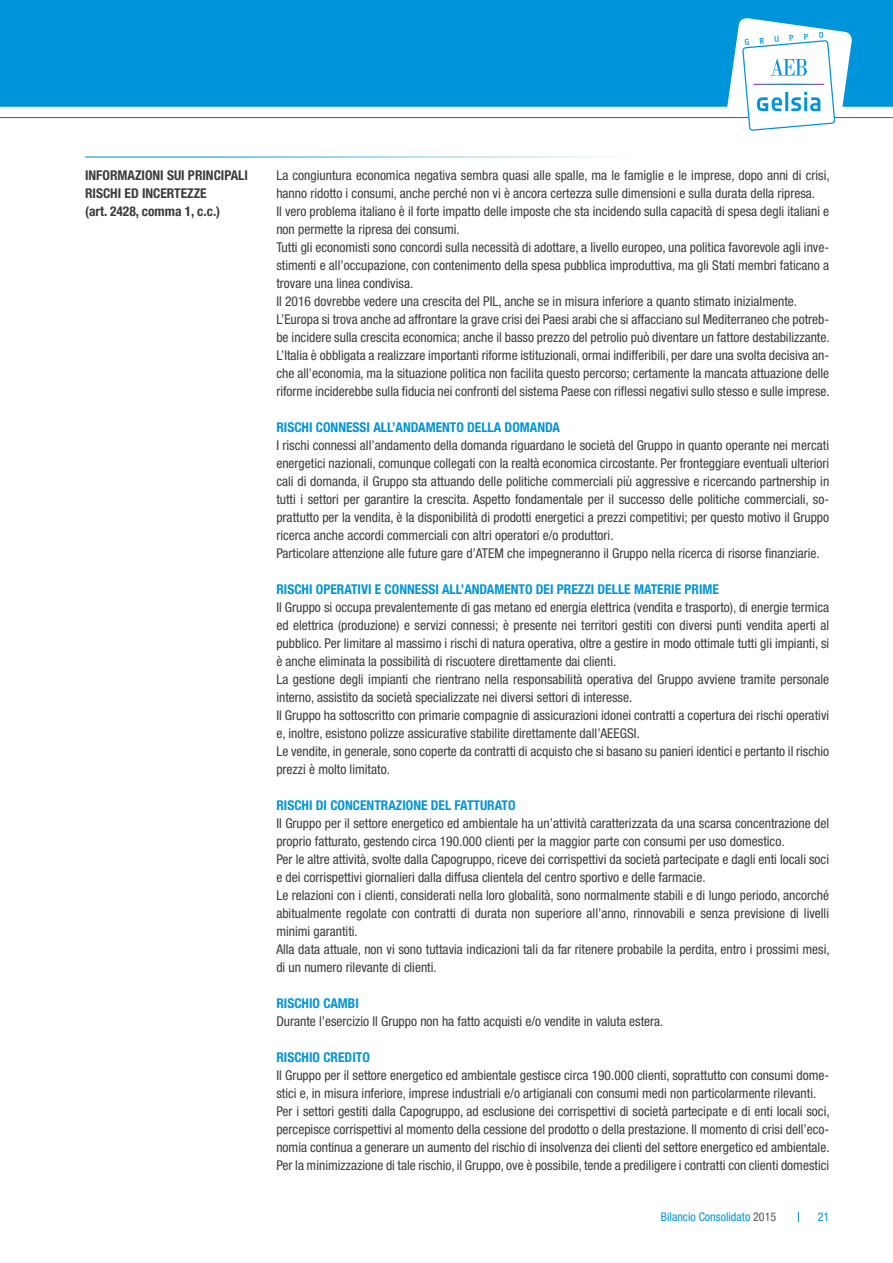
<style>
.page{position:relative;width:893px;height:1263px;background:#fff}
.page>*{position:absolute;margin:0;border:0;box-sizing:border-box;transform-origin:0 0}
.t1{font:condensed 13.5px/18px "Helvetica Neue LT Std";color:#3c3c3b}
.t2{font:700 condensed 13.5px "Helvetica Neue LT Std";color:#0095db}
.t3{font:700 condensed 13.5px/18px "Helvetica Neue LT Std";color:#3c3c3b}
.t4{font:condensed 12px "Helvetica Neue LT Std";color:#0095db}
.t5{font:8.4px "Notes Style Medium Tf";color:#0095db}
.s1{color:#575756}
</style>
<div class="page">
<div style="left:0;top:0;width:893px;height:107px;background:#0095db"></div>
<hr style="left:0;top:117px;width:893px;height:1px;background:#575756">
<svg style="left:742px;top:40px;width:93px;height:91px"></svg>
<hr style="left:85px;top:156px;width:553px;height:2px;background:#0095db">
<p class="t5" style="left:744px;top:37px;width:81px;rotate:-5deg">GRUPPO</p>
<p class="t3" style="left:85px;top:166px;width:164px">INFORMAZIONI SUI PRINCIPALI<br>RISCHI ED INCERTEZZE<br>(art. 2428, comma 1, c.c.)</p>
<p class="t1" style="left:276px;top:166px;width:555px">La congiuntura economica negativa sembra quasi alle spalle, ma le famiglie e le imprese, dopo anni di crisi, hanno ridotto i consumi, anche perché non vi è ancora certezza sulle dimensioni e sulla durata della ripresa.<br>Il vero problema italiano è il forte impatto delle imposte che sta incidendo sulla capacità di spesa degli italiani e non permette la ripresa dei consumi.<br>Tutti gli economisti sono concordi sulla necessità di adottare, a livello europeo, una politica favorevole agli inve&shy;stimenti e all’occupazione, con contenimento della spesa pubblica improduttiva, ma gli Stati membri faticano a trovare una linea condivisa.<br>Il 2016 dovrebbe vedere una crescita del PIL, anche se in misura inferiore a quanto stimato inizialmente.<br>L’Europa si trova anche ad affrontare la grave crisi dei Paesi arabi che si affacciano sul Mediterraneo che potreb&shy;be incidere sulla crescita economica; anche il basso prezzo del petrolio può diventare un fattore destabilizzante.<br>L’Italia è obbligata a realizzare importanti riforme istituzionali, ormai indifferibili, per dare una svolta decisiva an&shy;che all’economia, ma la situazione politica non facilita questo percorso; certamente la mancata attuazione delle riforme inciderebbe sulla fiducia nei confronti del sistema Paese con riflessi negativi sullo stesso e sulle imprese.</p>
<p class="t2" style="left:276px;top:419px;width:285px">RISCHI CONNESSI ALL’ANDAMENTO DELLA DOMANDA</p>
<p class="t1" style="left:276px;top:436px;width:554px">I rischi connessi all’andamento della domanda riguardano le società del Gruppo in quanto operante nei mercati energetici nazionali, comunque collegati con la realtà economica circostante. Per fronteggiare eventuali ulteriori cali di domanda, il Gruppo sta attuando delle politiche commerciali più aggressive e ricercando partnership in tutti i settori per garantire la crescita. Aspetto fondamentale per il successo delle politiche commerciali, so&shy;prattutto per la vendita, è la disponibilità di prodotti energetici a prezzi competitivi; per questo motivo il Gruppo ricerca anche accordi commerciali con altri operatori e/o produttori.<br>Particolare attenzione alle future gare d’ATEM che impegneranno il Gruppo nella ricerca di risorse finanziarie.</p>
<p class="t2" style="left:276px;top:581px;width:444px">RISCHI OPERATIVI E CONNESSI ALL’ANDAMENTO DEI PREZZI DELLE MATERIE PRIME</p>
<p class="t1" style="left:276px;top:598px;width:554px">Il Gruppo si occupa prevalentemente di gas metano ed energia elettrica (vendita e trasporto), di energie termica ed elettrica (produzione) e servizi connessi; è presente nei territori gestiti con diversi punti vendita aperti al pubblico. Per limitare al massimo i rischi di natura operativa, oltre a gestire in modo ottimale tutti gli impianti, si è anche eliminata la possibilità di riscuotere direttamente dai clienti.<br>La gestione degli impianti che rientrano nella responsabilità operativa del Gruppo avviene tramite personale interno, assistito da società specializzate nei diversi settori di interesse.<br>Il Gruppo ha sottoscritto con primarie compagnie di assicurazioni idonei contratti a copertura dei rischi operativi e, inoltre, esistono polizze assicurative stabilite direttamente dall’AEEGSI.<br>Le vendite, in generale, sono coperte da contratti di acquisto che si basano su panieri identici e pertanto il rischio prezzi è molto limitato.</p>
<p class="t2" style="left:276px;top:797px;width:241px">RISCHI DI CONCENTRAZIONE DEL FATTURATO</p>
<p class="t1" style="left:276px;top:814px;width:555px">Il Gruppo per il settore energetico ed ambientale ha un’attività caratterizzata da una scarsa concentrazione del proprio fatturato, gestendo circa 190.000 clienti per la maggior parte con consumi per uso domestico.<br>Per le altre attività, svolte dalla Capogruppo, riceve dei corrispettivi da società partecipate e dagli enti locali soci e dei corrispettivi giornalieri dalla diffusa clientela del centro sportivo e delle farmacie.<br>Le relazioni con i clienti, considerati nella loro globalità, sono normalmente stabili e di lungo periodo, ancorché abitualmente regolate con contratti di durata non superiore all’anno, rinnovabili e senza previsione di livelli minimi garantiti.<br>Alla data attuale, non vi sono tuttavia indicazioni tali da far ritenere probabile la perdita, entro i prossimi mesi, di un numero rilevante di clienti.</p>
<p class="t2" style="left:276px;top:995px;width:84px">RISCHIO CAMBI</p>
<p class="t1" style="left:276px;top:1012px;width:389px">Durante l’esercizio Il Gruppo non ha fatto acquisti e/o vendite in valuta estera.</p>
<p class="t2" style="left:276px;top:1049px;width:95px">RISCHIO CREDITO</p>
<p class="t1" style="left:276px;top:1066px;width:555px">Il Gruppo per il settore energetico ed ambientale gestisce circa 190.000 clienti, soprattutto con consumi dome&shy;stici e, in misura inferiore, imprese industriali e/o artigianali con consumi medi non particolarmente rilevanti.<br>Per i settori gestiti dalla Capogruppo, ad esclusione dei corrispettivi di società partecipate e di enti locali soci, percepisce corrispettivi al momento della cessione del prodotto o della prestazione. Il momento di crisi dell’eco&shy;nomia continua a generare un aumento del rischio di insolvenza dei clienti del settore energetico ed ambientale.<br>Per la minimizzazione di tale rischio, il Gruppo, ove è possibile, tende a prediligere i contratti con clienti domestici</p>
<p class="t4" style="left:661px;top:1209px;width:117px">Bilancio Consolidato <span class="s1">2015</span></p>
<p class="t4" style="left:818px;top:1209px;width:13px">21</p>
</div>
